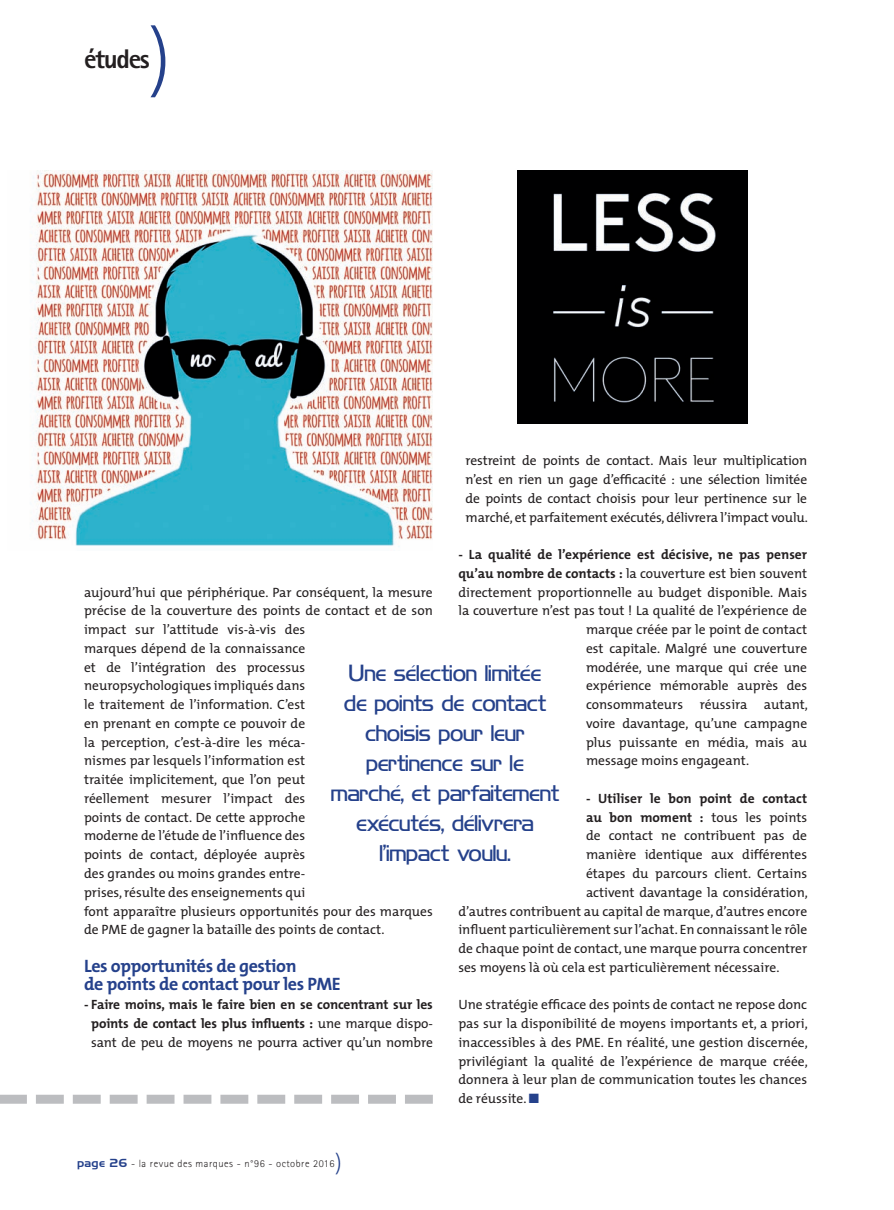
<style>
.page{position:relative;width:894px;height:1210px;background:#fff}
.page>*{position:absolute;margin:0;border:0;box-sizing:border-box;transform-origin:0 0}
.t1{font:300 75px "The Mix";color:#25418b}
.t2{font:800 27px "Rotis Sans Serif";letter-spacing:-.05em;color:#231f20}
.t3{font:21px/30px "Hancock Park Light Laser";letter-spacing:-.01em;color:#25418b;text-align:center}
.t4{font:700 18px/18.8px "The Mix";letter-spacing:-.02em;color:#25418b}
.t5{font:13.5px/18.8px "The Mix";color:#231f20;text-align:justify}
.t6{font:700 13.5px/18.8px "The Mix";letter-spacing:-.01em;color:#231f20;text-align:center}
.t7{font:300 10.5px "Rotis Sans Serif";letter-spacing:.05em;color:#231f20}
.s1{font-weight:700}
.s2{color:#25418b}
.s3{font-weight:400}
.s4{font-family:"Hancock Park Laser";font-weight:400;color:#25418b}
.s5{font-family:"The Mix";font-size:22.5px;color:#25418b}
</style>
<div class="page">
<svg style="left:0;top:1095px;width:433px;height:9px"></svg>
<img style="left:518px;top:171px;width:229px;height:252px">
<img style="left:31px;top:171px;width:402px;height:376px">
<h1 class="t1" style="left:148px;top:-5px;width:24px">)</h1>
<h2 class="t2" style="left:84px;top:41px;width:67px">études</h2>
<p class="t5" style="left:465px;top:451px;width:344px">restreint de points de contact. Mais leur multiplication n’est en rien un gage d’efficacité : une sélection limitée de points de contact choisis pour leur pertinence sur le marché, et parfaitement exécutés, délivrera l’impact voulu.</p>
<p class="t6" style="left:458px;top:545px;width:350px">- La qualité de l’expérience est décisive, ne pas penser</p>
<p class="t5" style="left:458px;top:564px;width:350px"><span class="s1">qu’au nombre de contacts :</span> la couverture est bien souvent</p>
<p class="t5" style="left:458px;top:582px;width:350px">directement proportionnelle au budget disponible. Mais</p>
<p class="t5" style="left:458px;top:601px;width:350px">la couverture n’est pas tout ! La qualité de l’expérience de</p>
<p class="t5" style="left:586px;top:620px;width:222px">marque créée par le point de contact</p>
<p class="t5" style="left:586px;top:639px;width:223px">est capitale. Malgré une couverture</p>
<p class="t5" style="left:586px;top:657px;width:223px">modérée, une marque qui crée une</p>
<p class="t5" style="left:586px;top:676px;width:223px">expérience mémorable auprès des</p>
<p class="t5" style="left:586px;top:695px;width:223px">consommateurs réussira autant,</p>
<p class="t5" style="left:586px;top:714px;width:223px">voire davantage, qu’une campagne</p>
<p class="t5" style="left:586px;top:732px;width:223px">plus puissante en média, mais au</p>
<p class="t5" style="left:586px;top:751px;width:165px">message moins engageant.</p>
<p class="t6" style="left:586px;top:789px;width:223px">- Utiliser le bon point de contact</p>
<p class="t5" style="left:586px;top:807px;width:223px"><span class="s1">au bon moment :</span> tous les points</p>
<p class="t5" style="left:586px;top:826px;width:223px">de contact ne contribuent pas de</p>
<p class="t5" style="left:586px;top:845px;width:223px">manière identique aux différentes</p>
<p class="t5" style="left:586px;top:864px;width:223px">étapes du parcours client. Certains</p>
<p class="t5" style="left:586px;top:882px;width:223px">activent davantage la considération,</p>
<p class="t5" style="left:458px;top:901px;width:350px">d’autres contribuent au capital de marque, d’autres encore</p>
<p class="t5" style="left:458px;top:920px;width:350px">influent particulièrement sur l’achat. En connaissant le rôle</p>
<p class="t5" style="left:458px;top:939px;width:350px">de chaque point de contact, une marque pourra concentrer</p>
<p class="t5" style="left:458px;top:957px;width:322px">ses moyens là où cela est particulièrement nécessaire.</p>
<p class="t5" style="left:458px;top:995px;width:351px">Une stratégie efficace des points de contact ne repose donc pas sur la disponibilité de moyens importants et, a priori, inaccessibles à des PME. En réalité, une gestion discernée, privilégiant la qualité de l’expérience de marque créée, donnera à leur plan de communication toutes les chances de réussite. <span class="s2">■</span></p>
<p class="t5" style="left:84px;top:582px;width:350px;text-align:left">aujourd’hui que périphérique. Par conséquent, la mesure précise de la couverture des points de contact et de son impact sur l’attitude vis-à-vis des<br>marques dépend de la connaissance<br>et de l’intégration des processus neuropsychologiques impliqués dans<br>le traitement de l’information. C’est<br>en prenant en compte ce pouvoir de<br>la perception, c’est-à-dire les méca-<br>nismes par lesquels l’information est<br>traitée implicitement, que l’on peut<br>réellement mesurer l’impact des<br>points de contact. De cette approche<br>moderne de l’étude de l’influence des<br>points de contact, déployée auprès<br>des grandes ou moins grandes entre-<br>prises, résulte des enseignements qui<br>font apparaître plusieurs opportunités pour des marques de PME de gagner la bataille des points de contact.</p>
<h3 class="t4" style="left:84px;top:956px;width:258px">Les opportunités de gestion<br>de points de contact pour les PME</h3>
<p class="t6" style="left:84px;top:995px;width:350px">- Faire moins, mais le faire bien en se concentrant sur les points de contact les plus influents : <span class="s3">une marque dispo&shy;sant de peu de moyens ne pourra activer qu’un nombre</span></p>
<h3 class="t3" style="left:331px;top:659px;width:230px">Une sélection limitée<br>de points de contact choisis pour leur pertinence sur le marché, et parfaitement exécutés, délivrera l’impact voulu.</h3>
<p class="t7" style="left:78px;top:1157px;width:266px"><span class="s4">page 26</span> - la revue des marques - n°96 - octobre 2016<span class="s5">)</span></p>
</div>
